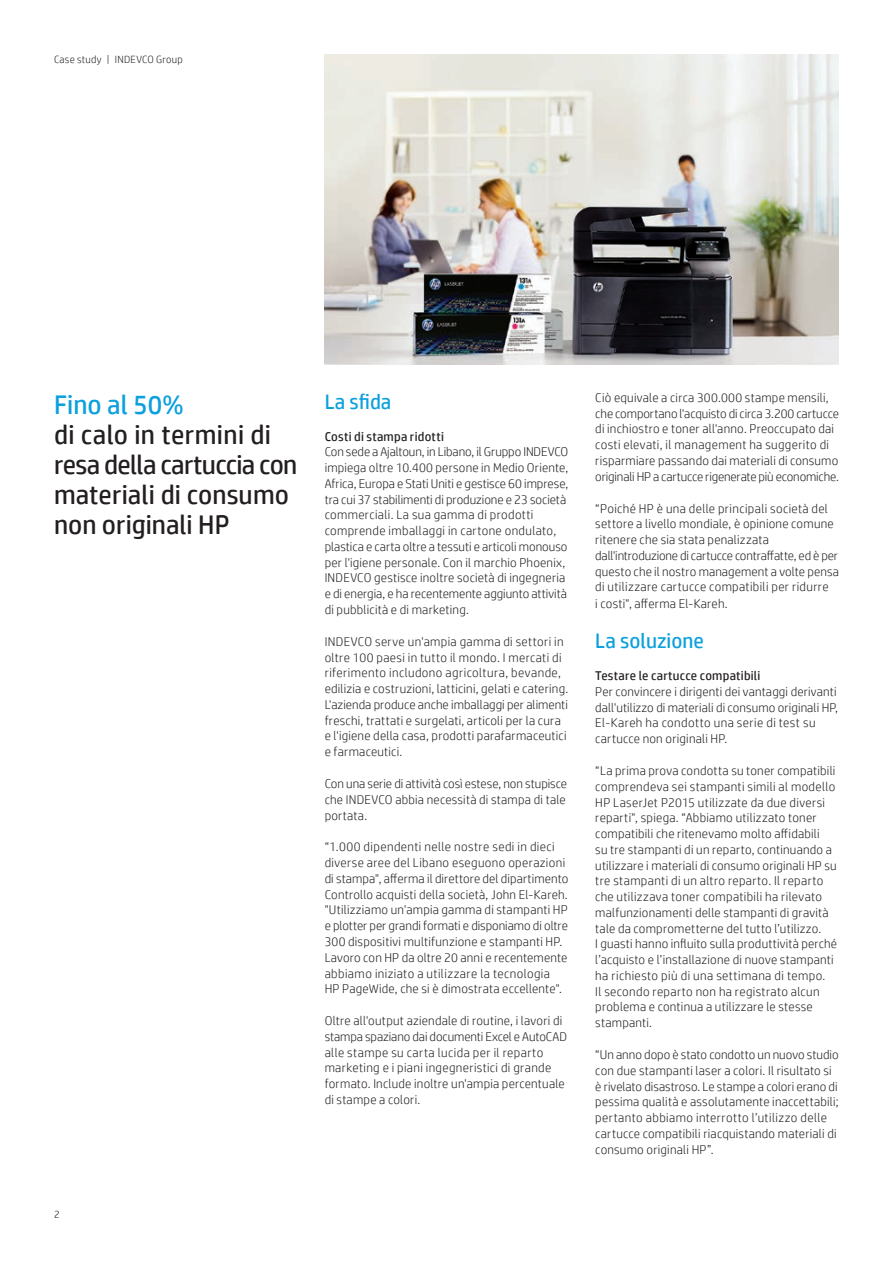
<style>
.page{position:relative;width:893px;height:1263px;background:#fff}
.page>*{position:absolute;margin:0;border:0;box-sizing:border-box;transform-origin:0 0}
.Graphic_text{font:27px/30px "HP Simplified";color:#231f20}
.Graphic_text-2{font:27px "HP Simplified";color:#0ca0dd}
.Subhead_14_16_bold_b{font:21px "HP Simplified";color:#0ca0dd}
.Body{font:300 12.75px/15.8px "HP Simplified";letter-spacing:.015em;color:#231f20}
.Body_header_regular{font:12.75px "HP Simplified";letter-spacing:.02em;color:#231f20}
.Title_descriptor{font:300 10.5px "HP Simplified";letter-spacing:.025em;color:#231f20}
.Page_number_left{font:300 10.5px "HP Simplified";color:#231f20}
</style>
<div class="page">
<img style="left:325px;top:54px;width:514px;height:311px">
<p class="Title_descriptor" style="left:54px;top:52px;width:130px">Case study | INDEVCO Group</p>
<p class="Graphic_text-2" style="left:54px;top:386px;width:131px">Fino al 50%</p>
<p class="Graphic_text" style="left:54px;top:419px;width:245px">di calo in termini di resa della cartuccia con materiali di consumo non originali HP</p>
<p class="Page_number_left" style="left:54px;top:1207px;width:7px">2</p>
<p class="Subhead_14_16_bold_b" style="left:325px;top:388px;width:68px">La sfida</p>
<p class="Body_header_regular" style="left:325px;top:428px;width:121px">Costi di stampa ridotti</p>
<p class="Body" style="left:325px;top:444px;width:245px">Con sede a Ajaltoun, in Libano, il Gruppo INDEVCO impiega oltre 10.400 persone in Medio Oriente, Africa, Europa e Stati Uniti e gestisce 60 imprese, tra cui 37 stabilimenti di produzione e 23 società commerciali. La sua gamma di prodotti comprende imballaggi in cartone ondulato, plastica e carta oltre a tessuti e articoli monouso per l'igiene personale. Con il marchio Phoenix, INDEVCO gestisce inoltre società di ingegneria e di energia, e ha recentemente aggiunto attività di pubblicità e di marketing.</p>
<p class="Body" style="left:325px;top:633px;width:245px">INDEVCO serve un'ampia gamma di settori in oltre 100 paesi in tutto il mondo. I mercati di riferimento includono agricoltura, bevande, edilizia e costruzioni, latticini, gelati e catering.<br>L'azienda produce anche imballaggi per alimenti freschi, trattati e surgelati, articoli per la cura e l'igiene della casa, prodotti parafarmaceutici e farmaceutici.</p>
<p class="Body" style="left:325px;top:775px;width:244px;text-align:justify">Con una serie di attività così estese, non stupisce che INDEVCO abbia necessità di stampa di tale portata.</p>
<p class="Body" style="left:325px;top:839px;width:245px">“1.000 dipendenti nelle nostre sedi in dieci diverse aree del Libano eseguono operazioni di stampa", afferma il direttore del dipartimento Controllo acquisti della società, John El-Kareh. "Utilizziamo un'ampia gamma di stampanti HP e plotter per grandi formati e disponiamo di oltre 300 dispositivi multifunzione e stampanti HP.<br>Lavoro con HP da oltre 20 anni e recentemente abbiamo iniziato a utilizzare la tecnologia<br>HP PageWide, che si è dimostrata eccellente".</p>
<p class="Body" style="left:325px;top:1012px;width:244px">Oltre all'output aziendale di routine, i lavori di stampa spaziano dai documenti Excel e AutoCAD alle stampe su carta lucida per il reparto marketing e i piani ingegneristici di grande formato. Include inoltre un'ampia percentuale di stampe a colori.</p>
<p class="Body" style="left:595px;top:389px;width:245px">Ciò equivale a circa 300.000 stampe mensili, che comportano l'acquisto di circa 3.200 cartucce di inchiostro e toner all'anno. Preoccupato dai costi elevati, il management ha suggerito di risparmiare passando dai materiali di consumo originali HP a cartucce rigenerate più economiche.</p>
<p class="Body" style="left:595px;top:500px;width:245px">“Poiché HP è una delle principali società del settore a livello mondiale, è opinione comune ritenere che sia stata penalizzata dall'introduzione di cartucce contraffatte, ed è per questo che il nostro management a volte pensa di utilizzare cartucce compatibili per ridurre<br>i costi", afferma El-Kareh.</p>
<p class="Subhead_14_16_bold_b" style="left:595px;top:627px;width:110px">La soluzione</p>
<p class="Body_header_regular" style="left:595px;top:667px;width:167px">Testare le cartucce compatibili</p>
<p class="Body" style="left:595px;top:683px;width:244px">Per convincere i dirigenti dei vantaggi derivanti dall'utilizzo di materiali di consumo originali HP, El-Kareh ha condotto una serie di test su cartucce non originali HP.</p>
<p class="Body" style="left:595px;top:762px;width:243px">“La prima prova condotta su toner compatibili comprendeva sei stampanti simili al modello HP LaserJet P2015 utilizzate da due diversi reparti", spiega. “Abbiamo utilizzato toner compatibili che ritenevamo molto affidabili<br>su tre stampanti di un reparto, continuando a utilizzare i materiali di consumo originali HP su tre stampanti di un altro reparto. Il reparto che utilizzava toner compatibili ha rilevato malfunzionamenti delle stampanti di gravità tale da comprometterne del tutto l’utilizzo.<br>I guasti hanno influito sulla produttività perché l’acquisto e l’installazione di nuove stampanti ha richiesto più di una settimana di tempo.<br>Il secondo reparto non ha registrato alcun problema e continua a utilizzare le stesse stampanti.</p>
<p class="Body" style="left:595px;top:1046px;width:245px">“Un anno dopo è stato condotto un nuovo studio con due stampanti laser a colori. Il risultato si è rivelato disastroso. Le stampe a colori erano di pessima qualità e assolutamente inaccettabili; pertanto abbiamo interrotto l’utilizzo delle cartucce compatibili riacquistando materiali di consumo originali HP”.</p>
</div>
